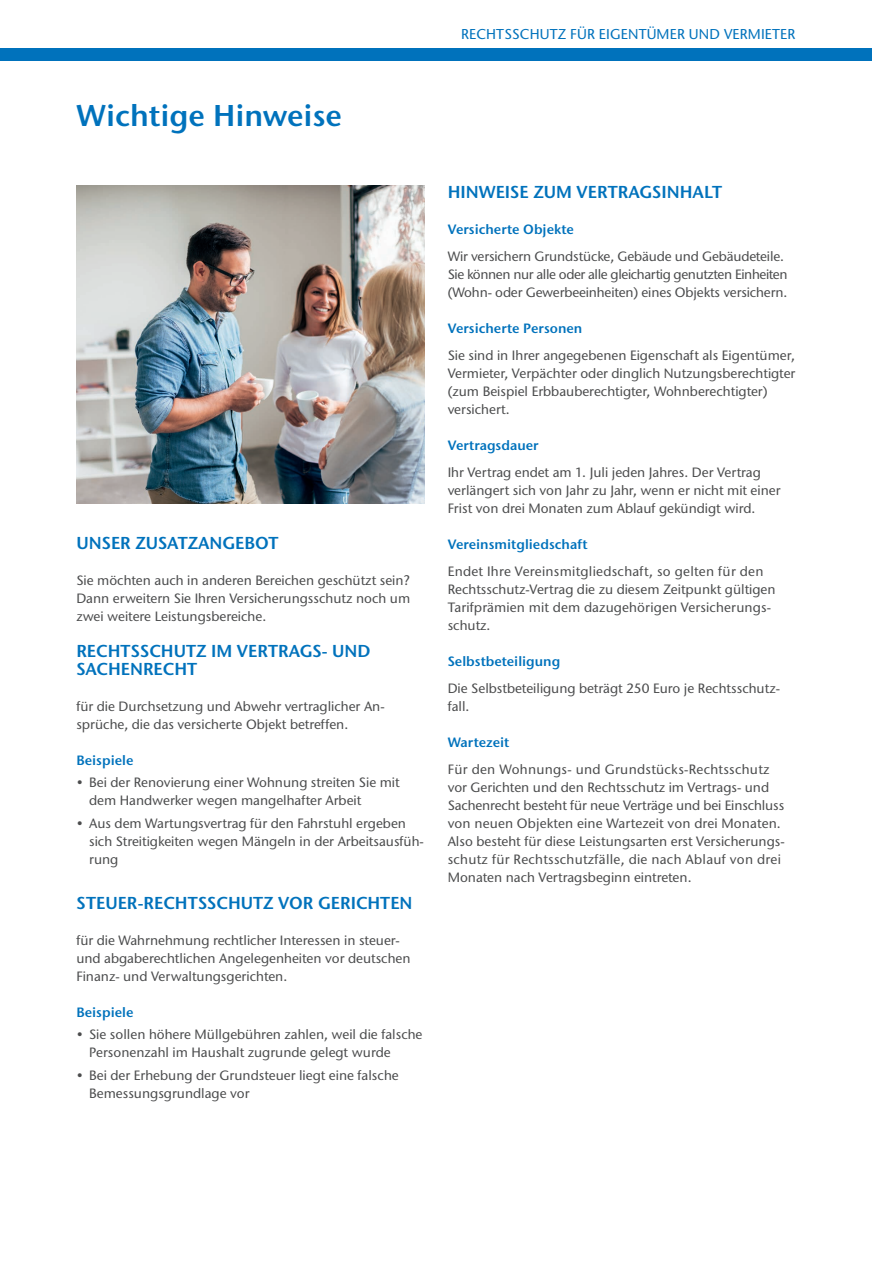
<style>
.page{position:relative;width:872px;height:1263px;background:#fff}
.page>*{position:absolute;margin:0;border:0;box-sizing:border-box;transform-origin:0 0}
.t1{font:600 30px "Stone Sans ITC Std";color:#0072bc}
.t2{font:600 17.25px/18px "Stone Sans ITC Std";color:#0072bc}
.t3{font:500 14.25px "Stone Sans ITC Std";letter-spacing:.01em;color:#0072bc}
.t4{font:500 13.5px/18px "Stone Sans ITC Std";color:#4b4c4d}
.t5{font:600 13.5px "Stone Sans ITC Std";color:#0072bc}
</style>
<div class="page">
<img style="left:76px;top:186px;width:348px;height:318px">
<div style="left:0;top:48px;width:872px;height:13px;background:#0072bc"></div>
<p class="t3" style="left:461px;top:25px;width:336px">RECHTSSCHUTZ FÜR EIGENTÜMER UND VERMIETER</p>
<h1 class="t1" style="left:77px;top:97px;width:267px">Wichtige Hinweise</h1>
<p class="t2" style="left:76px;top:534px;width:204px">UNSER ZUSATZANGEBOT</p>
<p class="t4" style="left:76px;top:571px;width:335px;text-align:justify">Sie möchten auch in anderen Bereichen geschützt sein?<br>Dann erweitern Sie Ihren Versicherungsschutz noch um zwei weitere Leistungsbereiche.</p>
<p class="t2" style="left:76px;top:642px;width:296px">RECHTSSCHUTZ IM VERTRAGS- UND<br>SACHENRECHT</p>
<p class="t4" style="left:76px;top:697px;width:309px">für die Durchsetzung und Abwehr vertraglicher An&shy;sprüche, die das versicherte Objekt betreffen.</p>
<p class="t5" style="left:76px;top:752px;width:59px">Beispiele</p>
<p class="t4" style="left:89px;top:773px;width:312px;text-indent:-13px">• Bei der Renovierung einer Wohnung streiten Sie mit dem Handwerker wegen mangelhafter Arbeit</p>
<p class="t4" style="left:89px;top:814px;width:336px;text-indent:-13px">• Aus dem Wartungsvertrag für den Fahrstuhl ergeben sich Streitigkeiten wegen Mängeln in der Arbeitsausfüh&shy;rung</p>
<p class="t2" style="left:76px;top:894px;width:338px">STEUER-RECHTSSCHUTZ VOR GERICHTEN</p>
<p class="t4" style="left:76px;top:931px;width:336px">für die Wahrnehmung rechtlicher Interessen in steuer&shy;und abgaberechtlichen Angelegenheiten vor deutschen<br>Finanz- und Verwaltungsgerichten.</p>
<p class="t5" style="left:76px;top:1004px;width:59px">Beispiele</p>
<p class="t4" style="left:89px;top:1025px;width:335px;text-indent:-13px">• Sie sollen höhere Müllgebühren zahlen, weil die falsche<br>Personenzahl im Haushalt zugrunde gelegt wurde</p>
<p class="t4" style="left:89px;top:1066px;width:311px;text-indent:-13px">• Bei der Erhebung der Grundsteuer liegt eine falsche<br>Bemessungsgrundlage vor</p>
<p class="t2" style="left:448px;top:183px;width:276px">HINWEISE ZUM VERTRAGSINHALT</p>
<p class="t5" style="left:448px;top:221px;width:128px">Versicherte Objekte</p>
<p class="t4" style="left:448px;top:247px;width:341px">Wir versichern Grundstücke, Gebäude und Gebäudeteile.<br>Sie können nur alle oder alle gleichartig genutzten Einheiten (Wohn- oder Gewerbeeinheiten) eines Objekts versichern.</p>
<p class="t5" style="left:448px;top:320px;width:136px">Versicherte Personen</p>
<p class="t4" style="left:448px;top:346px;width:349px">Sie sind in Ihrer angegebenen Eigenschaft als Eigentümer, Vermieter, Verpächter oder dinglich Nutzungsberechtigter (zum Beispiel Erbbauberechtigter, Wohnberechtigter) versichert.</p>
<p class="t5" style="left:448px;top:437px;width:92px">Vertragsdauer</p>
<p class="t4" style="left:448px;top:463px;width:334px">Ihr Vertrag endet am 1. Juli jeden Jahres. Der Vertrag verlängert sich von Jahr zu Jahr, wenn er nicht mit einer<br>Frist von drei Monaten zum Ablauf gekündigt wird.</p>
<p class="t5" style="left:448px;top:536px;width:141px">Vereinsmitgliedschaft</p>
<p class="t4" style="left:448px;top:562px;width:329px">Endet Ihre Vereinsmitgliedschaft, so gelten für den Rechtsschutz-Vertrag die zu diesem Zeitpunkt gültigen Tarifprämien mit dem dazugehörigen Versicherungs&shy;schutz.</p>
<p class="t5" style="left:448px;top:653px;width:114px">Selbstbeteiligung</p>
<p class="t4" style="left:448px;top:679px;width:334px">Die Selbstbeteiligung beträgt 250 Euro je Rechtsschutz&shy;fall.</p>
<p class="t5" style="left:448px;top:734px;width:63px">Wartezeit</p>
<p class="t4" style="left:448px;top:760px;width:338px">Für den Wohnungs- und Grundstücks-Rechtsschutz vor Gerichten und den Rechtsschutz im Vertrags- und Sachenrecht besteht für neue Verträge und bei Einschluss von neuen Objekten eine Wartezeit von drei Monaten.<br>Also besteht für diese Leistungsarten erst Versicherungs&shy;schutz für Rechtsschutzfälle, die nach Ablauf von drei Monaten nach Vertragsbeginn eintreten.</p>
</div>
